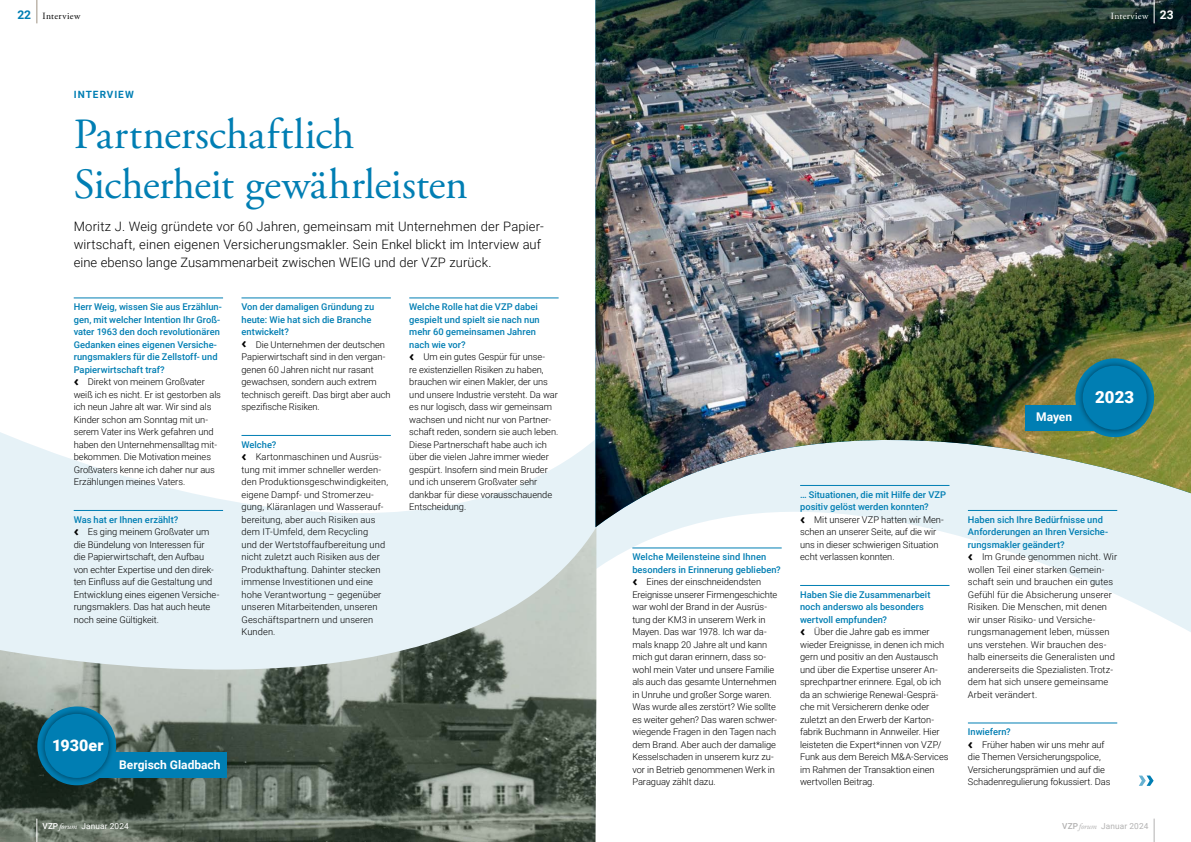
<style>
.page{position:relative;width:1191px;height:842px;background:#fff}
.page>*{position:absolute;margin:0;border:0;box-sizing:border-box;transform-origin:0 0}
.t1{font:43px/50px "Adobe Garamond Pro";letter-spacing:-.005em;color:#007eb3}
.t2{font:900 16.7px "Roboto";color:#fff}
.t3{font:900 16px "Roboto";letter-spacing:.01em;color:#fff}
.t4{font:300 13px/18px "Roboto";letter-spacing:.01em;color:#000}
.t5{font:700 12px "Roboto";color:#fff}
.t6{font:700 10px "Roboto";letter-spacing:.1em;color:#007eb3}
.t7{font:9.5px "Adobe Garamond Pro";letter-spacing:.04em;color:#000}
.t8{font:9.5px "Adobe Garamond Pro";letter-spacing:.04em;color:#fff}
.t9{font:300 9.3px/12.5px "Roboto";letter-spacing:-.005em;color:#000}
.t10{font:8.2px "Roboto";letter-spacing:.02em;color:#fff}
.t11{font:8.2px "Roboto";letter-spacing:.02em;color:#b3b2b2}
.s1{font-family:"Roboto";font-weight:700;font-size:12px;color:#007eb3}
.s2{font-family:"Roboto";font-weight:700;font-size:12px}
.s3{font-weight:500;color:#007eb3}
.s4{font-family:"Noto Sans";font-weight:700;font-size:14px}
.s5{font-weight:500}
.s6{font-family:"Adobe Garamond Pro";font-style:italic}
</style>
<div class="page">
<svg style="left:0;top:432px;width:1191px;height:350px"></svg>
<hr style="left:74px;top:298px;width:149px;height:1px;background:#007eb3">
<hr style="left:74px;top:510px;width:149px;height:1px;background:#007eb3">
<hr style="left:241px;top:298px;width:150px;height:1px;background:#007eb3">
<hr style="left:241px;top:435px;width:150px;height:1px;background:#007eb3">
<hr style="left:409px;top:298px;width:149px;height:1px;background:#007eb3">
<hr style="left:632px;top:548px;width:149px;height:1px;background:#007eb3">
<svg style="left:1138px;top:775px;width:15px;height:11px"></svg>
<hr style="left:800px;top:585px;width:149px;height:1px;background:#007eb3">
<img style="left:0;top:527px;width:596px;height:315px">
<img style="left:595px;top:0;width:596px;height:527px">
<hr style="left:968px;top:510px;width:149px;height:1px;background:#007eb3">
<hr style="left:968px;top:723px;width:149px;height:1px;background:#007eb3">
<div style="left:77px;top:753px;width:150px;height:25px;background:#007eb3"></div>
<div style="left:1025px;top:405px;width:89px;height:25px;background:#007eb3"></div>
<div style="left:39px;top:708px;width:76px;height:76px;background:#000;opacity:.5"></div>
<div style="left:45px;top:714px;width:64px;height:64px;background:#007eb3;border-radius:50%"></div>
<div style="left:1076px;top:359px;width:77px;height:77px;background:#000;opacity:.5"></div>
<div style="left:1082px;top:366px;width:64px;height:64px;background:#007eb3;border-radius:50%"></div>
<svg style="left:1153px;top:819px;width:1px;height:23px"></svg>
<svg style="left:36px;top:819px;width:1px;height:23px"></svg>
<svg style="left:36px;top:0;width:1px;height:23px"></svg>
<svg style="left:1153px;top:0;width:1px;height:23px"></svg>
<p class="t7" style="left:17px;top:10px;width:64px"><span class="s1">22</span> Interview</p>
<p class="t8" style="left:1110px;top:10px;width:64px">Interview <span class="s2">23</span></p>
<p class="t6" style="left:74px;top:87px;width:61px">INTERVIEW</p>
<h1 class="t1" style="left:74px;top:111px;width:395px">Partnerschaftlich<br>Sicherheit gewährleisten</h1>
<h3 class="t4" style="left:74px;top:217px;width:471px">Moritz J. Weig gründete vor 60 Jahren, gemeinsam mit Unternehmen der Papier&shy;wirtschaft, einen eigenen Versicherungsmakler. Sein Enkel blickt im Interview auf eine ebenso lange Zusammenarbeit zwischen WEIG und der VZP zurück.</h3>
<p class="t9" style="left:74px;top:300px;width:150px"><span class="s3">Herr Weig, wissen Sie aus Erzählun&shy;gen, mit welcher Intention Ihr Groß&shy;vater 1963 den doch revolutionären Gedanken eines eigenen Versiche&shy;rungsmaklers für die Zellstoff- und Papierwirtschaft traf?<br></span><span class="s4">‹</span> Direkt von meinem Großvater weiß ich es nicht. Er ist gestorben als ich neun Jahre alt war. Wir sind als Kinder schon am Sonntag mit un&shy;serem Vater ins Werk gefahren und haben den Unternehmensalltag mit&shy;bekommen. Die Motivation meines Großvaters kenne ich daher nur aus Erzählungen meines Vaters.</p>
<p class="t9" style="left:74px;top:513px;width:147px"><span class="s3">Was hat er Ihnen erzählt?<br></span><span class="s4">‹</span> Es ging meinem Großvater um die Bündelung von Interessen für<br>die Papierwirtschaft, den Aufbau von echter Expertise und den direk&shy;ten Einfluss auf die Gestaltung und<br>Entwicklung eines eigenen Versiche&shy;rungsmaklers. Das hat auch heute noch seine Gültigkeit.</p>
<p class="t9" style="left:241px;top:300px;width:151px"><span class="s3">Von der damaligen Gründung zu heute: Wie hat sich die Branche entwickelt?<br></span><span class="s4">‹</span> Die Unternehmen der deutschen<br>Papierwirtschaft sind in den vergan&shy;genen 60 Jahren nicht nur rasant gewachsen, sondern auch extrem technisch gereift. Das birgt aber auch spezifische Risiken.</p>
<p class="t9" style="left:241px;top:438px;width:148px"><span class="s3">Welche?<br></span><span class="s4">‹</span> Kartonmaschinen und Ausrüs&shy;tung mit immer schneller werden&shy;den Produktionsgeschwindigkeiten, eigene Dampf- und Stromerzeu&shy;gung, Kläranlagen und Wasserauf&shy;bereitung, aber auch Risiken aus dem IT-Umfeld, dem Recycling<br>und der Wertstoffaufbereitung und nicht zuletzt auch Risiken aus der<br>Produkthaftung. Dahinter stecken immense Investitionen und eine hohe Verantwortung – gegenüber unseren Mitarbeitenden, unseren<br>Geschäftspartnern und unseren<br>Kunden.</p>
<p class="t9" style="left:409px;top:300px;width:151px"><span class="s3">Welche Rolle hat die VZP dabei gespielt und spielt sie nach nun mehr 60 gemeinsamen Jahren nach wie vor?<br></span><span class="s4">‹</span> Um ein gutes Gespür für unse-<br>re existenziellen Risiken zu haben, brauchen wir einen Makler, der uns und unsere Industrie versteht. Da war es nur logisch, dass wir gemeinsam wachsen und nicht nur von Partner&shy;schaft reden, sondern sie auch leben.<br>Diese Partnerschaft habe auch ich über die vielen Jahre immer wieder gespürt. Insofern sind mein Bruder und ich unserem Großvater sehr dankbar für diese vorausschauende<br>Entscheidung.</p>
<h3 class="t3" style="left:52px;top:734px;width:53px">1930er</h3>
<p class="t5" style="left:119px;top:756px;width:103px">Bergisch Gladbach</p>
<p class="t5" style="left:1036px;top:408px;width:38px">Mayen</p>
<h2 class="t2" style="left:1095px;top:386px;width:40px">2023</h2>
<p class="t9" style="left:632px;top:550px;width:150px"><span class="s3">Welche Meilensteine sind Ihnen besonders in Erinnerung geblieben? </span><span class="s4">‹</span> Eines der einschneidendsten<br>Ereignisse unserer Firmengeschichte war wohl der Brand in der Ausrüs&shy;tung der KM3 in unserem Werk in<br>Mayen. Das war 1978. Ich war da&shy;mals knapp 20 Jahre alt und kann mich gut daran erinnern, dass so&shy;wohl mein Vater und unsere Familie als auch das gesamte Unternehmen in Unruhe und großer Sorge waren.<br>Was wurde alles zerstört? Wie sollte es weiter gehen? Das waren schwer&shy;wiegende Fragen in den Tagen nach dem Brand. Aber auch der damalige<br>Kesselschaden in unserem kurz zu&shy;vor in Betrieb genommenen Werk in<br>Paraguay zählt dazu.</p>
<p class="t9" style="left:800px;top:488px;width:148px"><span class="s3">… Situationen, die mit Hilfe der VZP positiv gelöst werden konnten?<br></span><span class="s4">‹</span> Mit unserer VZP hatten wir Men&shy;schen an unserer Seite, auf die wir uns in dieser schwierigen Situation echt verlassen konnten.</p>
<p class="t9" style="left:800px;top:588px;width:150px"><span class="s3">Haben Sie die Zusammenarbeit noch anderswo als besonders wertvoll empfunden?<br></span><span class="s4">‹</span> Über die Jahre gab es immer wieder Ereignisse, in denen ich mich gern und positiv an den Austausch und über die Expertise unserer An&shy;sprechpartner erinnere. Egal, ob ich da an schwierige Renewal-Gesprä&shy;che mit Versicherern denke oder zuletzt an den Erwerb der Karton&shy;fabrik Buchmann in Annweiler. Hier leisteten die Expert*innen von VZP/<br>Funk aus dem Bereich M&amp;A-Services im Rahmen der Transaktion einen wertvollen Beitrag.</p>
<p class="t9" style="left:968px;top:513px;width:151px"><span class="s3">Haben sich Ihre Bedürfnisse und<br>Anforderungen an Ihren Versiche&shy;rungsmakler geändert?<br></span><span class="s4">‹</span> Im Grunde genommen nicht. Wir wollen Teil einer starken Gemein&shy;schaft sein und brauchen ein gutes<br>Gefühl für die Absicherung unserer<br>Risiken. Die Menschen, mit denen wir unser Risiko- und Versiche&shy;rungsmanagement leben, müssen uns verstehen. Wir brauchen des&shy;halb einerseits die Generalisten und andererseits die Spezialisten. Trotz&shy;dem hat sich unsere gemeinsame<br>Arbeit verändert.</p>
<p class="t9" style="left:968px;top:725px;width:144px"><span class="s3">Inwiefern?<br></span><span class="s4">‹</span> Früher haben wir uns mehr auf die Themen Versicherungspolice,<br>Versicherungsprämien und auf die<br>Schadenregulierung fokussiert. Das</p>
<p class="t10" style="left:43px;top:820px;width:88px"><span class="s5">VZP</span><span class="s6">forum</span> Januar 2024</p>
<p class="t11" style="left:1062px;top:820px;width:88px"><span class="s5">VZP</span><span class="s6">forum</span> Januar 2024</p>
</div>
